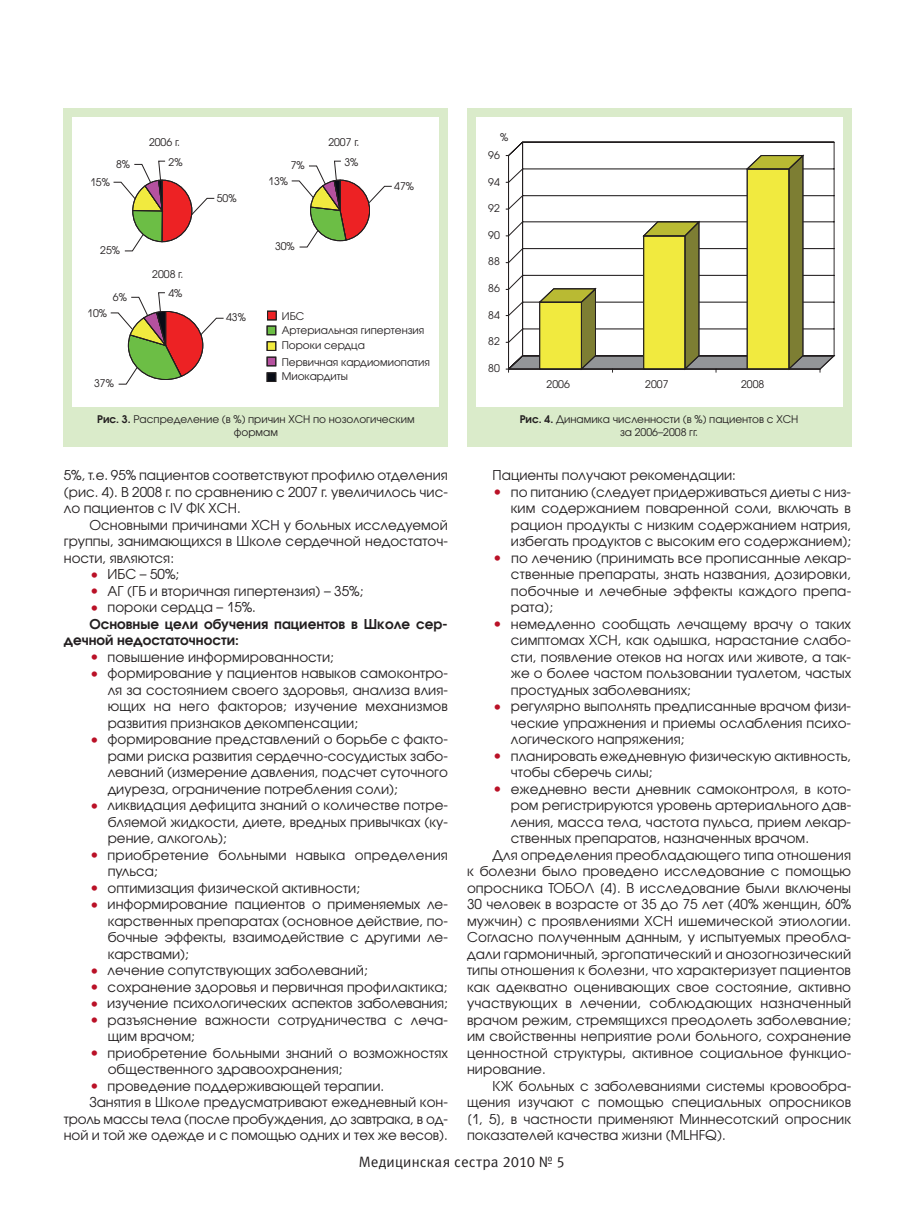
<style>
.page{position:relative;width:915px;height:1212px;background:#fff}
.page>*{position:absolute;margin:0;border:0;box-sizing:border-box;transform-origin:0 0}
.t1{font:15px "Meta C";letter-spacing:.01em;color:#231f20}
.t2{font:13.5px/16.5px "Avant Garde Gothic C";color:#231f20;text-align:justify}
.t3{font:600 13.5px "Avant Garde Gothic C";color:#231f20}
.t4{font:10.5px/13.5px "Avant Garde Gothic C";color:#231f20;text-align:center}
.s1{font-weight:600}
.s2{font-size:16.5px;color:#ba1127}
</style>
<div class="page">
<div style="left:64px;top:108px;width:384px;height:339px;background:#daebca"></div>
<div style="left:73px;top:117px;width:366px;height:290px;background:#fff"></div>
<div style="left:467px;top:108px;width:383px;height:339px;background:#daebca"></div>
<div style="left:476px;top:117px;width:365px;height:290px;background:#fff"></div>
<svg style="left:509px;top:142px;width:325px;height:12px"></svg>
<svg style="left:508px;top:154px;width:326px;height:216px"></svg>
<svg style="left:505px;top:155px;width:315px;height:218px"></svg>
<svg style="left:113px;top:160px;width:102px;height:92px"></svg>
<svg style="left:291px;top:160px;width:101px;height:88px"></svg>
<svg style="left:110px;top:292px;width:114px;height:93px"></svg>
<div style="left:267px;top:311px;width:9px;height:9px;background:#ed2224"></div>
<div style="left:267px;top:311px;width:9px;height:9px;border:1px solid #231f20"></div>
<div style="left:267px;top:326px;width:9px;height:9px;background:#6cbe45"></div>
<div style="left:266px;top:326px;width:10px;height:9px;border:1px solid #231f20"></div>
<div style="left:267px;top:357px;width:9px;height:9px;background:#b5519f"></div>
<div style="left:266px;top:357px;width:10px;height:9px;border:1px solid #231f20"></div>
<div style="left:267px;top:342px;width:9px;height:8px;background:#f2eb3f"></div>
<div style="left:266px;top:341px;width:10px;height:10px;border:1px solid #231f20"></div>
<div style="left:267px;top:373px;width:9px;height:8px;background:#080c16"></div>
<div style="left:266px;top:372px;width:10px;height:10px;border:1px solid #231f20"></div>
<p class="t4" style="left:149px;top:135px;width:33px">2006 г.</p>
<p class="t4" style="left:328px;top:135px;width:33px">2007 г.</p>
<p class="t4" style="left:116px;top:157px;width:15px">8%</p>
<p class="t4" style="left:168px;top:155px;width:15px">2%</p>
<p class="t4" style="left:90px;top:175px;width:21px">15%</p>
<p class="t4" style="left:100px;top:243px;width:21px">25%</p>
<p class="t4" style="left:152px;top:267px;width:33px">2008 г.</p>
<p class="t4" style="left:113px;top:290px;width:15px">6%</p>
<p class="t4" style="left:168px;top:287px;width:15px">4%</p>
<p class="t4" style="left:87px;top:306px;width:21px">10%</p>
<p class="t4" style="left:94px;top:377px;width:21px">37%</p>
<p class="t4" style="left:217px;top:191px;width:21px">50%</p>
<p class="t4" style="left:290px;top:159px;width:15px">7%</p>
<p class="t4" style="left:344px;top:155px;width:15px">3%</p>
<p class="t4" style="left:268px;top:174px;width:21px">13%</p>
<p class="t4" style="left:275px;top:239px;width:21px">30%</p>
<p class="t4" style="left:394px;top:179px;width:21px">47%</p>
<p class="t4" style="left:226px;top:311px;width:21px">43%</p>
<p class="t4" style="left:281px;top:308px;width:144px;line-height:14.9px;text-align:left">ИБС<br>Артериальная гипертензия</p>
<p class="t4" style="left:281px;top:355px;width:150px">Первичная кардиомиопатия</p>
<p class="t4" style="left:281px;top:339px;width:85px">Пороки сердца</p>
<p class="t4" style="left:281px;top:370px;width:68px">Миокардиты</p>
<p class="t4" style="left:500px;top:130px;width:10px">%</p>
<p class="t4" style="left:488px;top:149px;width:13px">96</p>
<p class="t4" style="left:488px;top:175px;width:13px">94</p>
<p class="t4" style="left:488px;top:202px;width:13px">92</p>
<p class="t4" style="left:488px;top:228px;width:13px">90</p>
<p class="t4" style="left:488px;top:255px;width:13px">88</p>
<p class="t4" style="left:488px;top:281px;width:13px">86</p>
<p class="t4" style="left:488px;top:308px;width:13px">84</p>
<p class="t4" style="left:488px;top:334px;width:13px">82</p>
<p class="t4" style="left:488px;top:361px;width:13px">80</p>
<p class="t4" style="left:546px;top:377px;width:25px">2006</p>
<p class="t4" style="left:645px;top:377px;width:25px">2007</p>
<p class="t4" style="left:740px;top:377px;width:25px">2008</p>
<p class="t4" style="left:97px;top:412px;width:319px"><span class="s1">Рис. 3.</span> Распределение (в %) причин ХСН по нозологическим формам</p>
<p class="t4" style="left:519px;top:412px;width:280px"><span class="s1">Рис. 4.</span> Динамика численности (в %) пациентов с ХСН за 2006–2008 гг.</p>
<p class="t2" style="left:64px;top:467px;width:385px">5%, т.е. 95% пациентов соответствуют профилю отделения (рис. 4). В 2008 г. по сравнению с 2007 г. увеличилось чис&shy;ло пациентов с IV ФК ХСН.</p>
<p class="t2" style="left:64px;top:516px;width:385px;text-indent:26px">Основными причинами ХСН у больных исследуемой группы, занимающихся в Школе сердечной недостаточ&shy;ности, являются:</p>
<p class="t2" style="left:89px;top:566px;width:91px"><span class="s2">•</span> ИБС – 50%;</p>
<p class="t2" style="left:89px;top:582px;width:275px"><span class="s2">•</span> АГ (ГБ и вторичная гипертензия) – 35%;</p>
<p class="t2" style="left:89px;top:599px;width:168px"><span class="s2">•</span> пороки сердца – 15%.</p>
<p class="t3" style="left:89px;top:615px;width:360px">Основные цели обучения пациентов в Школе сер-</p>
<p class="t3" style="left:64px;top:632px;width:176px">дечной недостаточности:</p>
<p class="t2" style="left:89px;top:648px;width:246px"><span class="s2">•</span> повышение информированности;</p>
<p class="t2" style="left:108px;top:665px;width:341px;text-indent:-18px"><span class="s2">•</span> формирование у пациентов навыков самоконтро&shy;ля за состоянием своего здоровья, анализа влия&shy;ющих на него факторов; изучение механизмов развития признаков декомпенсации;</p>
<p class="t2" style="left:108px;top:731px;width:341px;text-indent:-18px"><span class="s2">•</span> формирование представлений о борьбе с факто&shy;рами риска развития сердечно-сосудистых забо&shy;леваний (измерение давления, подсчет суточного диуреза, ограничение потребления соли);</p>
<p class="t2" style="left:108px;top:797px;width:341px;text-indent:-18px"><span class="s2">•</span> ликвидация дефицита знаний о количестве потре&shy;бляемой жидкости, диете, вредных привычках (ку&shy;рение, алкоголь);</p>
<p class="t2" style="left:108px;top:846px;width:341px;text-indent:-18px"><span class="s2">•</span> приобретение больными навыка определения пульса;</p>
<p class="t2" style="left:89px;top:879px;width:272px"><span class="s2">•</span> оптимизация физической активности;</p>
<p class="t2" style="left:108px;top:896px;width:341px;text-indent:-18px"><span class="s2">•</span> информирование пациентов о применяемых ле&shy;карственных препаратах (основное действие, по&shy;бочные эффекты, взаимодействие с другими ле&shy;карствами);</p>
<p class="t2" style="left:89px;top:962px;width:280px"><span class="s2">•</span> лечение сопутствующих заболеваний;</p>
<p class="t2" style="left:89px;top:978px;width:359px"><span class="s2">•</span> сохранение здоровья и первичная профилактика;</p>
<p class="t2" style="left:89px;top:995px;width:360px"><span class="s2">•</span> изучение психологических аспектов заболевания;</p>
<p class="t2" style="left:108px;top:1011px;width:341px;text-indent:-18px"><span class="s2">•</span> разъяснение важности сотрудничества с леча&shy;щим врачом;</p>
<p class="t2" style="left:108px;top:1044px;width:341px;text-indent:-18px"><span class="s2">•</span> приобретение больными знаний о возможностях общественного здравоохранения;</p>
<p class="t2" style="left:89px;top:1077px;width:296px"><span class="s2">•</span> проведение поддерживающей терапии.</p>
<p class="t2" style="left:89px;top:1094px;width:360px">Занятия в Школе предусматривают ежедневный кон-</p>
<p class="t2" style="left:64px;top:1110px;width:385px">троль массы тела (после пробуждения, до завтрака, в од-</p>
<p class="t2" style="left:64px;top:1127px;width:385px">ной и той же одежде и с помощью одних и тех же весов).</p>
<p class="t2" style="left:492px;top:467px;width:245px">Пациенты получают рекомендации:</p>
<p class="t2" style="left:510px;top:483px;width:341px;text-indent:-18px"><span class="s2">•</span> по питанию (следует придерживаться диеты с низ&shy;ким содержанием поваренной соли, включать в рацион продукты с низким содержанием натрия, избегать продуктов с высоким его содержанием);</p>
<p class="t2" style="left:510px;top:549px;width:341px;text-indent:-18px"><span class="s2">•</span> по лечению (принимать все прописанные лекар&shy;ственные препараты, знать названия, дозировки, побочные и лечебные эффекты каждого препа&shy;рата);</p>
<p class="t2" style="left:510px;top:615px;width:341px;text-indent:-18px"><span class="s2">•</span> немедленно сообщать лечащему врачу о таких симптомах ХСН, как одышка, нарастание слабо&shy;сти, появление отеков на ногах или животе, а так&shy;же о более частом пользовании туалетом, частых простудных заболеваниях;</p>
<p class="t2" style="left:510px;top:698px;width:341px;text-indent:-18px"><span class="s2">•</span> регулярно выполнять предписанные врачом физи&shy;ческие упражнения и приемы ослабления психо&shy;логического напряжения;</p>
<p class="t2" style="left:510px;top:747px;width:341px;text-indent:-18px"><span class="s2">•</span> планировать ежедневную физическую активность, чтобы сберечь силы;</p>
<p class="t2" style="left:492px;top:780px;width:360px"><span class="s2">•</span> ежедневно вести дневник самоконтроля, в кото-</p>
<p class="t2" style="left:510px;top:797px;width:341px">ром регистрируются уровень артериального дав-</p>
<p class="t2" style="left:510px;top:813px;width:341px">ления, масса тела, частота пульса, прием лекар-</p>
<p class="t2" style="left:510px;top:830px;width:299px">ственных препаратов, назначенных врачом.</p>
<p class="t2" style="left:492px;top:846px;width:360px">Для определения преобладающего типа отношения</p>
<p class="t2" style="left:467px;top:863px;width:385px">к болезни было проведено исследование с помощью</p>
<p class="t2" style="left:467px;top:879px;width:385px">опросника ТОБОЛ [4]. В исследование были включены</p>
<p class="t2" style="left:467px;top:896px;width:385px">30 человек в возрасте от 35 до 75 лет (40% женщин, 60%</p>
<p class="t2" style="left:467px;top:912px;width:385px">мужчин) с проявлениями ХСН ишемической этиологии.</p>
<p class="t2" style="left:467px;top:929px;width:385px">Согласно полученным данным, у испытуемых преобла-</p>
<p class="t2" style="left:467px;top:945px;width:385px">дали гармоничный, эргопатический и анозогнозический</p>
<p class="t2" style="left:467px;top:962px;width:385px">типы отношения к болезни, что характеризует пациентов</p>
<p class="t2" style="left:467px;top:978px;width:385px">как адекватно оценивающих свое состояние, активно</p>
<p class="t2" style="left:467px;top:995px;width:385px">участвующих в лечении, соблюдающих назначенный</p>
<p class="t2" style="left:467px;top:1011px;width:385px">врачом режим, стремящихся преодолеть заболевание;</p>
<p class="t2" style="left:467px;top:1028px;width:385px">им свойственны неприятие роли больного, сохранение</p>
<p class="t2" style="left:467px;top:1044px;width:385px">ценностной структуры, активное социальное функцио-</p>
<p class="t2" style="left:467px;top:1061px;width:80px">нирование.</p>
<p class="t2" style="left:492px;top:1077px;width:360px">КЖ больных с заболеваниями системы кровообра-</p>
<p class="t2" style="left:467px;top:1094px;width:385px">щения изучают с помощью специальных опросников</p>
<p class="t2" style="left:467px;top:1110px;width:385px">[1, 5], в частности применяют Миннесотский опросник</p>
<p class="t2" style="left:467px;top:1127px;width:260px">показателей качества жизни (MLHFQ).</p>
<p class="t1" style="left:358px;top:1153px;width:207px">Медицинская сестра 2010 № 5</p>
</div>
